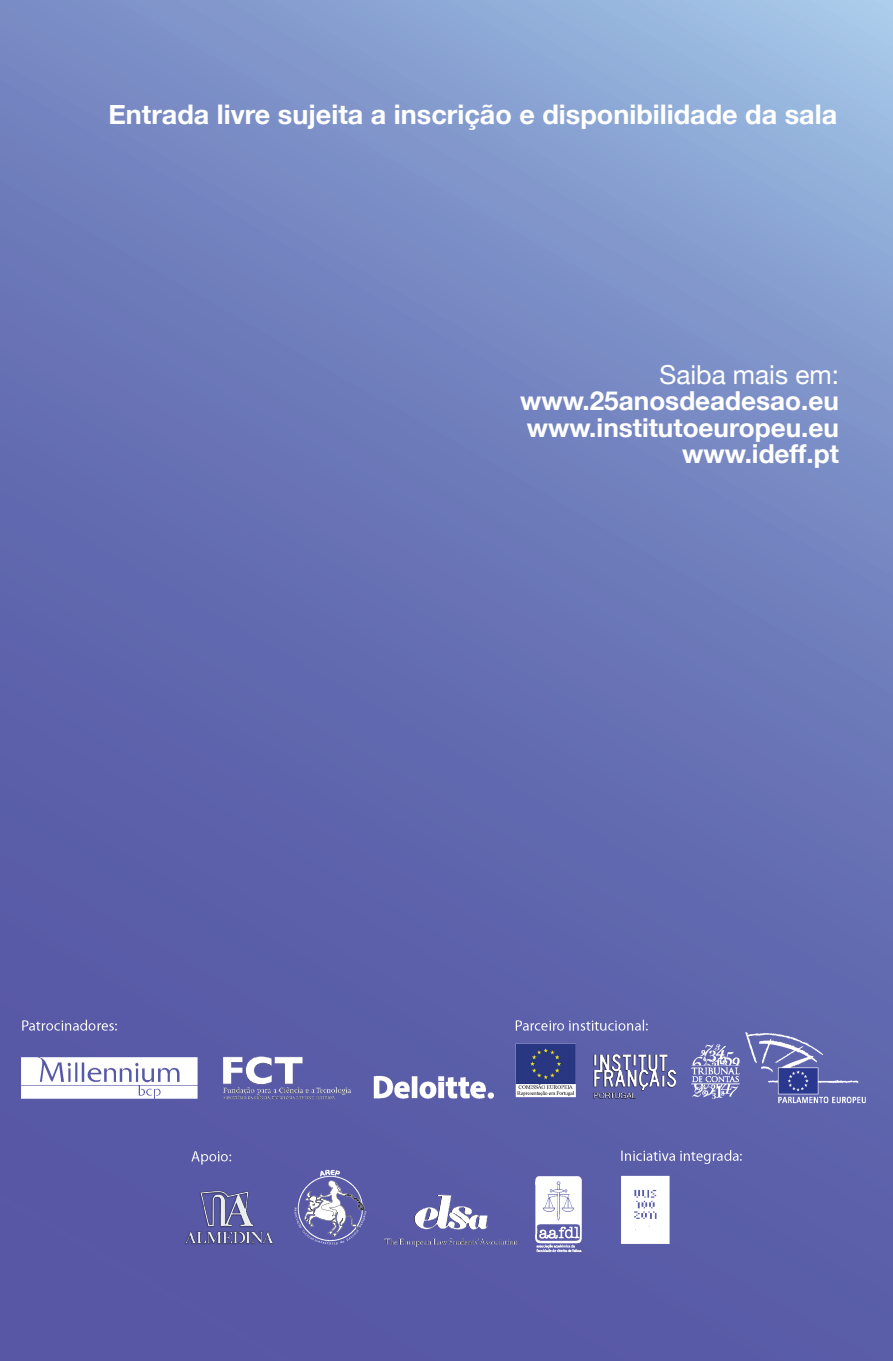
<style>
.page{position:relative;width:893px;height:1361px;background:#fff}
.page>*{position:absolute;margin:0;border:0;box-sizing:border-box;transform-origin:0 0}
.t1{font:700 27px "Helvetica Neue";color:#fff}
.t2{font:700 26.1px/26.1px "Helvetica Neue";color:#fff;text-align:right}
.t3{font:26.1px "Helvetica Neue";color:#fff}
</style>
<div class="page">
<img style="left:0;top:402px;width:552px;height:959px">
<img style="left:552px;top:0;width:341px;height:1361px">
<img style="left:0;top:0;width:556px;height:402px">
<img style="left:0;top:913px;width:893px;height:413px">
<p class="t1" style="left:108px;top:98px;width:730px">Entrada livre sujeita a inscrição e disponibilidade da sala</p>
<p class="t3" style="left:659px;top:359px;width:181px">Saiba mais em:</p>
<p class="t2" style="left:520px;top:387px;width:320px">www.25anosdeadesao.eu www.institutoeuropeu.eu www.ideff.pt</p>
</div>
